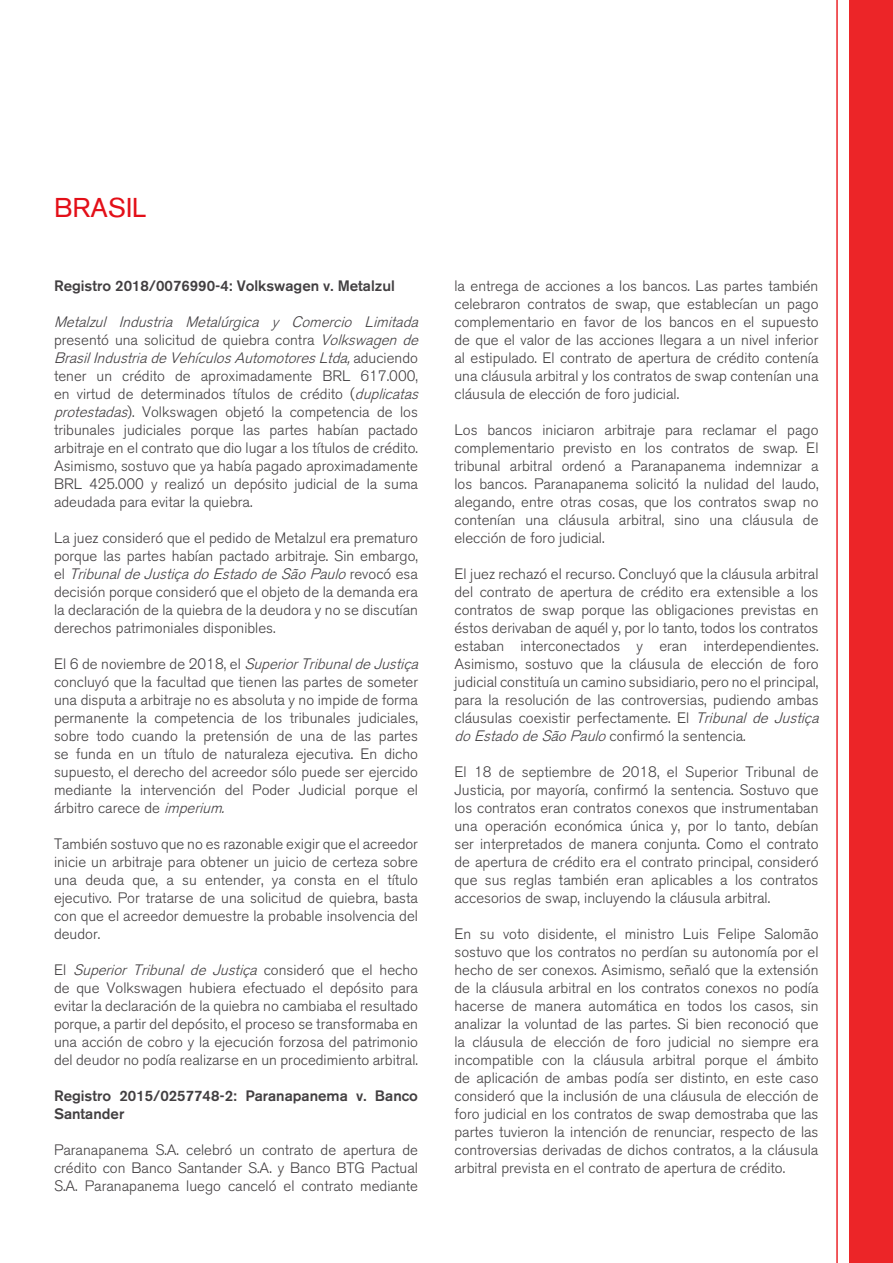
<style>
.page{position:relative;width:893px;height:1263px;background:#fff}
.page>*{position:absolute;margin:0;border:0;box-sizing:border-box;transform-origin:0 0}
.t1{font:27px "Akzidenz Grotesk BE";color:#e30f18}
.t2{font:300 15px/18px "Akzidenz Grotesk BE";color:#423f41;text-align:justify}
.t3{font:500 15px/18px "Akzidenz Grotesk BE";color:#423f41}
.s1{font-style:italic}
</style>
<div class="page">
<div style="left:850px;top:0;width:43px;height:1263px;background:#ec2528"></div>
<hr style="left:836px;top:0;width:2px;height:1263px;background:#ec2528">
<p class="t1" style="left:54px;top:192px;width:94px">BRASIL</p>
<p class="t3" style="left:54px;top:277px;width:342px">Registro 2018/0076990-4: Volkswagen v. Metalzul</p>
<p class="t2" style="left:54px;top:313px;width:370px;text-align:left"><span class="s1">Metalzul Industria Metalúrgica y Comercio Limitada </span>presentó una solicitud de quiebra contra <span class="s1">Volkswagen de BrasilIndustriadeVehículosAutomotoresLtda,</span>a d u c i e n d o tener un crédito de aproximadamente BRL 617.000, en virtud de determinados títulos de crédito (<span class="s1">duplicatas protestadas</span>). Volkswagen objetó la competencia de los tribunales judiciales porque las partes habían pactado arbitraje en el contrato que dio lugar a los títulos de crédito.<br>Asimismo, sostuvo que ya había pagado aproximadamente BRL 425.000 y realizó un depósito judicial de la suma adeudada para evitar la quiebra.</p>
<p class="t2" style="left:54px;top:529px;width:366px">La juez consideró que el pedido de Metalzul era prematuro porque las partes habían pactado arbitraje. Sin embargo, e l <span class="s1">TribunaldeJustiçadoEstadodeSãoPaulo</span>r e v o c ó e s a decisión porque consideró que el objeto de la demanda era la declaración de la quiebra de la deudora y no se discutían derechos patrimoniales disponibles.</p>
<p class="t2" style="left:54px;top:655px;width:370px;text-align:left">E l 6 d e n o v i e m b r e d e 2 0 1 8 , e l <span class="s1">SuperiorTribunaldeJustiça </span>concluyó que la facultad que tienen las partes de someter una disputa a arbitraje no es absoluta y no impide de forma permanente la competencia de los tribunales judiciales, sobre todo cuando la pretensión de una de las partes se funda en un título de naturaleza ejecutiva. En dicho supuesto, el derecho del acreedor sólo puede ser ejercido mediante la intervención del Poder Judicial porque el árbitro carece de <span class="s1">imperium.</span></p>
<p class="t2" style="left:54px;top:835px;width:366px">También sostuvo que no es razonable exigir que el acreedor inicie un arbitraje para obtener un juicio de certeza sobre una deuda que, a su entender, ya consta en el título ejecutivo. Por tratarse de una solicitud de quiebra, basta con que el acreedor demuestre la probable insolvencia del deudor.</p>
<p class="t2" style="left:54px;top:961px;width:366px">E l <span class="s1">Superior Tribunal de Justiça</span> c o n s i d e r ó q u e e l h e c h o de que Volkswagen hubiera efectuado el depósito para evitar la declaración de la quiebra no cambiaba el resultado porque, a partir del depósito, el proceso se transformaba en una acción de cobro y la ejecución forzosa del patrimonio del deudor no podía realizarse en un procedimiento arbitral.</p>
<p class="t3" style="left:54px;top:1087px;width:365px">Registro 2015/0257748-2: Paranapanema v. Banco<br>Santander</p>
<p class="t2" style="left:54px;top:1141px;width:366px">Paranapanema S.A. celebró un contrato de apertura de crédito con Banco Santander S.A. y Banco BTG Pactual S.A. Paranapanema luego canceló el contrato mediante</p>
<p class="t2" style="left:454px;top:277px;width:366px">la entrega de acciones a los bancos. Las partes también celebraron contratos de swap, que establecían un pago complementario en favor de los bancos en el supuesto de que el valor de las acciones llegara a un nivel inferior al estipulado. El contrato de apertura de crédito contenía una cláusula arbitral y los contratos de swap contenían una cláusula de elección de foro judicial.</p>
<p class="t2" style="left:454px;top:421px;width:366px">Los bancos iniciaron arbitraje para reclamar el pago complementario previsto en los contratos de swap. El tribunal arbitral ordenó a Paranapanema indemnizar a los bancos. Paranapanema solicitó la nulidad del laudo, alegando, entre otras cosas, que los contratos swap no contenían una cláusula arbitral, sino una cláusula de elección de foro judicial.</p>
<p class="t2" style="left:454px;top:565px;width:370px;text-align:left">El juez rechazó el recurso. Concluyó que la cláusula arbitral del contrato de apertura de crédito era extensible a los contratos de swap porque las obligaciones previstas en éstos derivaban de aquél y, por lo tanto, todos los contratos estaban interconectados y eran interdependientes.<br>Asimismo, sostuvo que la cláusula de elección de foro judicial constituía un camino subsidiario, pero no el principal, para la resolución de las controversias, pudiendo ambas cláusulas coexistir perfectamente. El <span class="s1">Tribunal de Justiça doEstadodeSãoPaulo</span>confirmó la sentencia.</p>
<p class="t2" style="left:454px;top:763px;width:366px">El 18 de septiembre de 2018, el Superior Tribunal de Justicia, por mayoría, confirmó la sentencia. Sostuvo que los contratos eran contratos conexos que instrumentaban una operación económica única y, por lo tanto, debían ser interpretados de manera conjunta. Como el contrato de apertura de crédito era el contrato principal, consideró que sus reglas también eran aplicables a los contratos accesorios de swap, incluyendo la cláusula arbitral.</p>
<p class="t2" style="left:454px;top:925px;width:366px">En su voto disidente, el ministro Luis Felipe Salomão sostuvo que los contratos no perdían su autonomía por el hecho de ser conexos. Asimismo, señaló que la extensión de la cláusula arbitral en los contratos conexos no podía hacerse de manera automática en todos los casos, sin analizar la voluntad de las partes. Si bien reconoció que la cláusula de elección de foro judicial no siempre era incompatible con la cláusula arbitral porque el ámbito de aplicación de ambas podía ser distinto, en este caso consideró que la inclusión de una cláusula de elección de foro judicial en los contratos de swap demostraba que las partes tuvieron la intención de renunciar, respecto de las controversias derivadas de dichos contratos, a la cláusula arbitral prevista en el contrato de apertura de crédito.</p>
</div>
